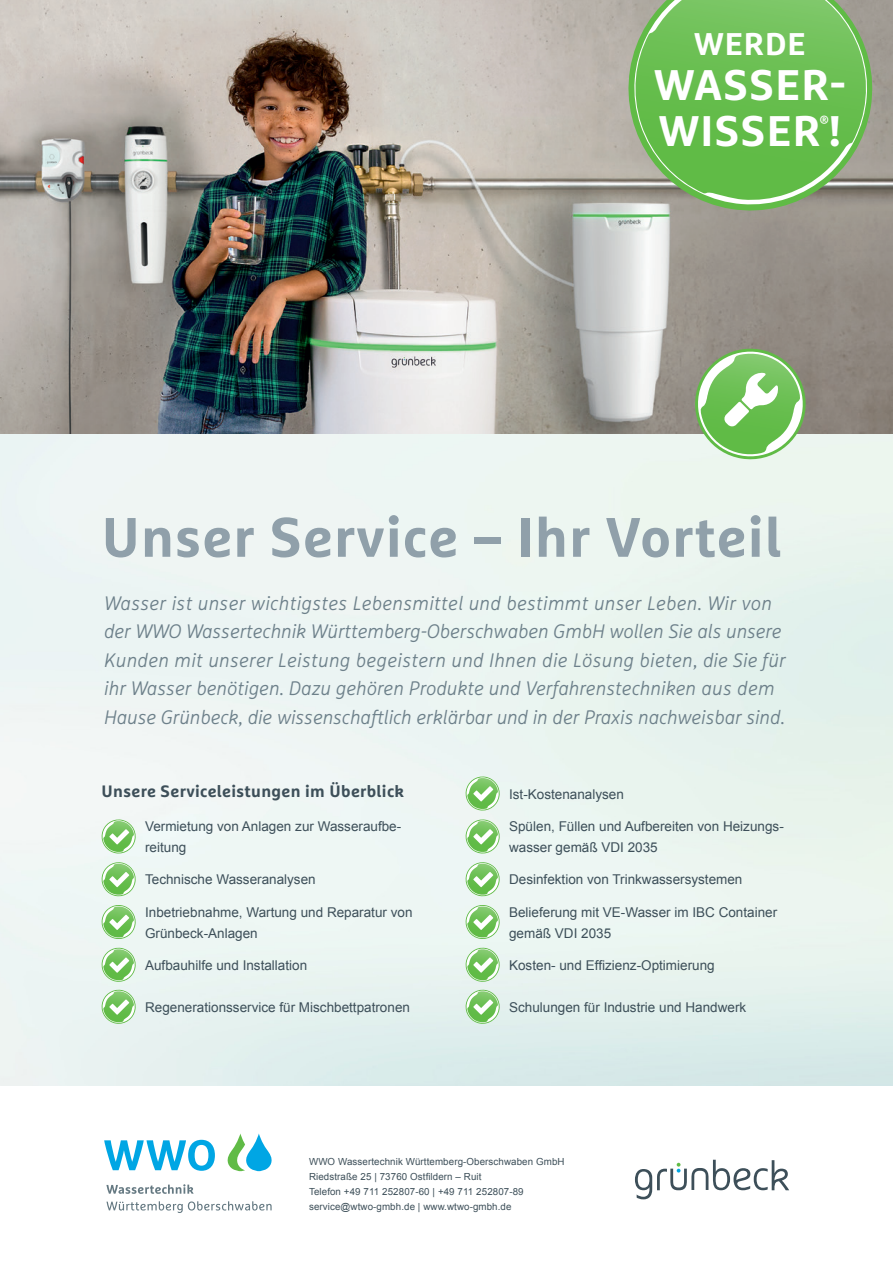
<style>
.page{position:relative;width:893px;height:1263px;background:#fff}
.page>*{position:absolute;margin:0;border:0;box-sizing:border-box;transform-origin:0 0}
.t1{font:700 55.5px "Marselis Pro";letter-spacing:.02em;color:#90a0aa}
.t2{font:700 42.75px/45.9px "Marselis Pro";letter-spacing:.03em;color:#fff}
.t3{font:700 31.35px "Marselis Pro";letter-spacing:.03em;color:#fff}
.t4{font:italic 300 19.5px/28.5px "Marselis Pro";letter-spacing:.005em;color:#6d808a}
.t5{font:700 16.5px "Marselis Pro";letter-spacing:.02em;color:#3d4f59}
.t6{font:13.5px/21px "Arial";color:#3d4f59}
.t7{font:700 13.2px "Marselis Pro";color:#fff}
.t8{font:9.75px/15px "Arial";letter-spacing:.01em;color:#3d4f59}
</style>
<div class="page">
<svg style="left:635px;top:1160px;width:154px;height:39px"></svg>
<svg style="left:104px;top:1140px;width:111px;height:31px"></svg>
<svg style="left:106px;top:1201px;width:166px;height:12px"></svg>
<svg style="left:106px;top:1184px;width:88px;height:10px"></svg>
<svg style="left:227px;top:1133px;width:45px;height:38px"></svg>
<svg style="left:100px;top:818px;width:37px;height:37px"></svg>
<svg style="left:100px;top:861px;width:37px;height:36px"></svg>
<svg style="left:100px;top:904px;width:37px;height:36px"></svg>
<svg style="left:100px;top:946px;width:37px;height:79px;background:#b4deac"></svg>
<svg style="left:464px;top:775px;width:37px;height:37px"></svg>
<svg style="left:464px;top:818px;width:37px;height:37px"></svg>
<svg style="left:464px;top:861px;width:37px;height:36px"></svg>
<svg style="left:464px;top:904px;width:37px;height:36px"></svg>
<svg style="left:464px;top:946px;width:37px;height:79px;background:#b2ddab"></svg>
<img style="left:0;top:0;width:893px;height:434px">
<svg style="left:691px;top:344px;width:119px;height:119px;background:#9bc68c"></svg>
<svg style="left:619px;top:0;width:262px;height:219px;background:#a7a79b"></svg>
<svg style="left:624px;top:0;width:254px;height:212px;background:#78b962"></svg>
<h3 class="t3" style="left:694px;top:24px;width:113px">WERDE</h3>
<h2 class="t2" style="left:654px;top:61px;width:193px">WASSER-<br>WISSER !</h2>
<p class="t7" style="left:820px;top:112px;width:10px">®</p>
<h1 class="t1" style="left:102px;top:503px;width:681px">Unser Service – Ihr Vorteil</h1>
<p class="t4" style="left:104px;top:588px;width:683px">Wasser ist unser wichtigstes Lebensmittel und bestimmt unser Leben. Wir von der WWO Wassertechnik Württemberg-Oberschwaben GmbH wollen Sie als unsere Kunden mit unserer Leistung begeistern und Ihnen die Lösung bieten, die Sie für ihr Wasser benötigen. Dazu gehören Produkte und Verfahrenstechniken aus dem Hause Grünbeck, die wissenschaftlich erklärbar und in der Praxis nachweisbar sind.</p>
<p class="t5" style="left:102px;top:781px;width:304px">Unsere Serviceleistungen im Überblick</p>
<p class="t6" style="left:145px;top:816px;width:258px">Vermietung von Anlagen zur Wasseraufbe&shy;reitung</p>
<p class="t6" style="left:145px;top:869px;width:172px">Technische Wasseranalysen</p>
<p class="t6" style="left:145px;top:901px;width:269px">Inbetriebnahme, Wartung und Reparatur von<br>Grünbeck-Anlagen</p>
<p class="t6" style="left:145px;top:955px;width:164px">Aufbauhilfe und Installation</p>
<p class="t6" style="left:145px;top:997px;width:266px">Regenerationsservice für Mischbettpatronen</p>
<p class="t6" style="left:509px;top:783px;width:116px">Ist-Kostenanalysen</p>
<p class="t6" style="left:509px;top:816px;width:276px">Spülen, Füllen und Aufbereiten von Heizungs&shy;wasser gemäß VDI 2035</p>
<p class="t6" style="left:509px;top:869px;width:235px">Desinfektion von Trinkwassersystemen</p>
<p class="t6" style="left:509px;top:901px;width:270px">Belieferung mit VE-Wasser im IBC Container gemäß VDI 2035</p>
<p class="t6" style="left:509px;top:955px;width:207px">Kosten- und Effizienz-Optimierung</p>
<p class="t6" style="left:509px;top:997px;width:239px">Schulungen für Industrie und Handwerk</p>
<p class="t8" style="left:309px;top:1154px;width:257px">WWO Wassertechnik Württemberg-Oberschwaben GmbH Riedstraße 25 | 73760 Ostfildern – Ruit<br>Telefon +49 711 252807-60 | +49 711 252807-89 service@wtwo-gmbh.de | www.wtwo-gmbh.de</p>
</div>
